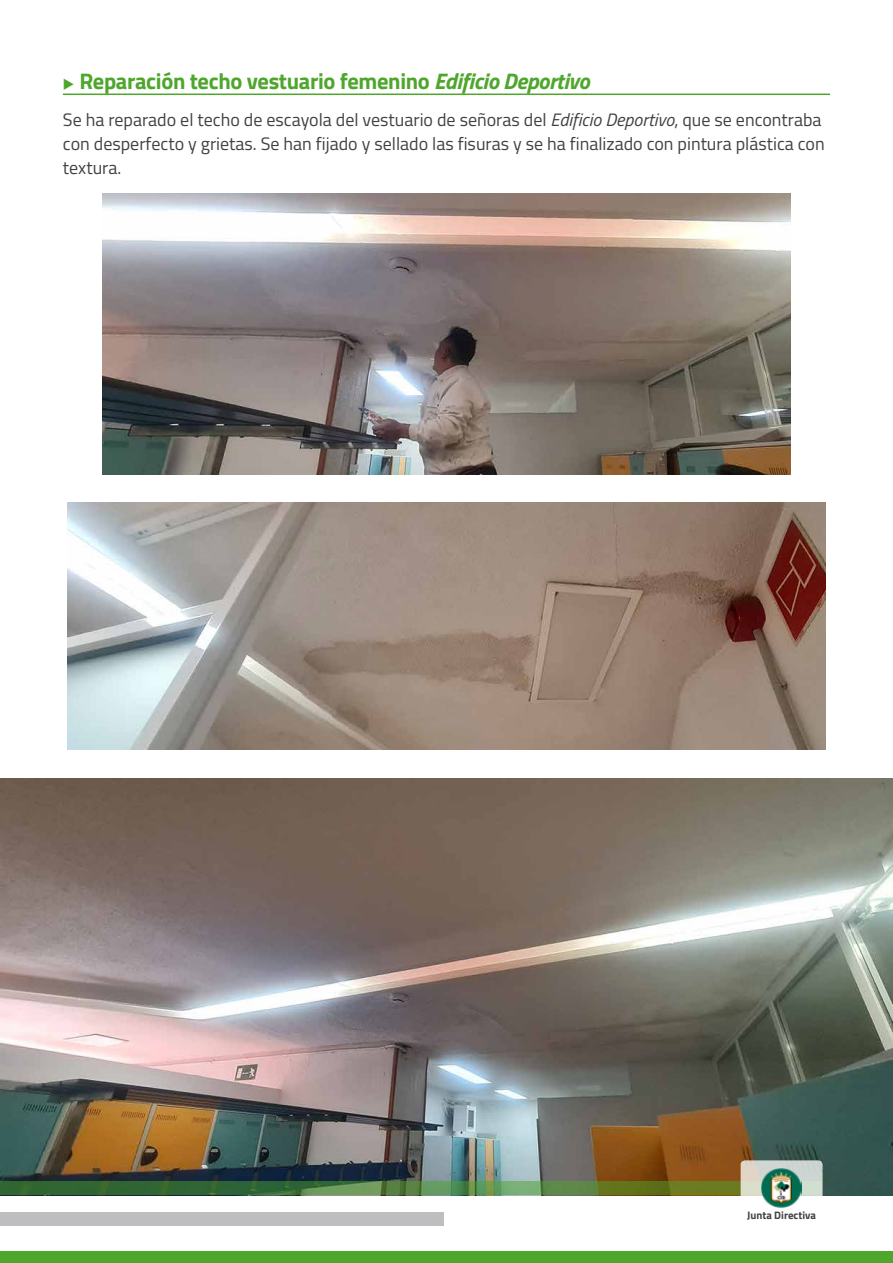
<style>
.page{position:relative;width:893px;height:1263px;background:#fff}
.page>*{position:absolute;margin:0;border:0;box-sizing:border-box;transform-origin:0 0}
.t1{font:700 22.5px "Titillium Web";letter-spacing:-.015em;color:#4ea62c}
.t2{font:18px/24px "Titillium Web";color:#434141}
.t3{font:700 10.8px "Titillium Web";color:#434141}
.s1{font-style:italic}
</style>
<div class="page">
<div style="left:0;top:1251px;width:893px;height:12px;background:#4ea62c"></div>
<img style="left:0;top:778px;width:893px;height:417px">
<hr style="left:63px;top:94px;width:767px;height:1px;background:#4ea62c">
<img style="left:67px;top:503px;width:759px;height:246px">
<img style="left:102px;top:193px;width:689px;height:281px">
<div style="left:0;top:1212px;width:444px;height:14px;background:#bebec0"></div>
<svg style="left:0;top:1181px;width:741px;height:14px;background:#4e793b"></svg>
<svg style="left:741px;top:1160px;width:82px;height:66px"></svg>
<img style="left:762px;top:1166px;width:39px;height:44px">
<p class="t1" style="left:63px;top:64px;width:528px">◆ Reparación techo vestuario femenino <span class="s1">Edificio Deportivo</span></p>
<p class="t2" style="left:63px;top:107px;width:763px">Se ha reparado el techo de escayola del vestuario de señoras del <span class="s1">Edificio Deportivo</span>, que se encontraba con desperfecto y grietas. Se han fijado y sellado las fisuras y se ha finalizado con pintura plástica con textura.</p>
<p class="t3" style="left:747px;top:1207px;width:70px">Junta Directiva</p>
</div>
